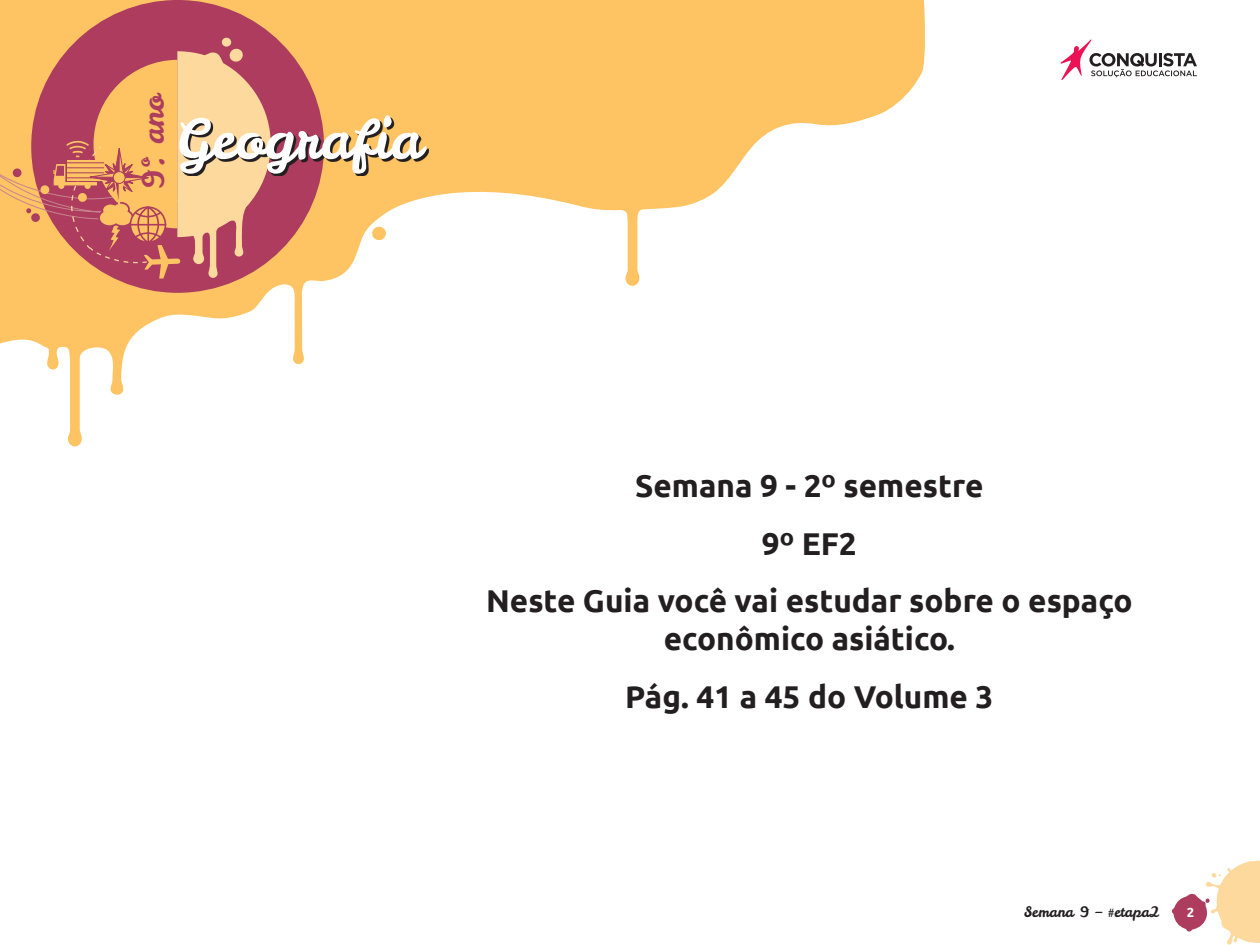
<style>
.page{position:relative;width:1260px;height:945px;background:#fff}
.page>*{position:absolute;margin:0;border:0;box-sizing:border-box;transform-origin:0 0}
.t1{font:54.25px "Leckerli One";color:#fff}
._05_Peso_5{font:700 31.5px/37.8px "Ubuntu";color:#231f20;text-align:center}
.t2{font:29.4px "Leckerli One";color:#ad3c5e}
.t3{font:14.35px "Leckerli One";color:#231f20}
.t4{font:700 13.12px "Ubuntu";color:#fff}
</style>
<div class="page">
<svg style="left:0;top:0;width:925px;height:447px"></svg>
<div style="left:31px;top:0;width:293px;height:293px;background:#ad3c5e;border-radius:50%"></div>
<svg style="left:1172px;top:861px;width:88px;height:84px"></svg>
<svg style="left:1061px;top:39px;width:136px;height:41px"></svg>
<svg style="left:0;top:37px;width:271px;height:242px"></svg>
<div style="left:113px;top:172px;width:12px;height:11px;background:#fec463;border-radius:50%"></div>
<div style="left:113px;top:171px;width:12px;height:13px;border:1px solid #ad3c5e;border-radius:50%"></div>
<svg style="left:182px;top:118px;width:247px;height:58px;background:#a57b57"></svg>
<p class="t2" style="left:133px;top:189px;width:98px;rotate:-90deg">9º. ano</p>
<h1 class="t1" style="left:176px;top:103px;width:248px">Geografia</h1>
<p class="_05_Peso_5" style="left:635px;top:466px;width:350px">Semana 9 - 2º semestre</p>
<p class="_05_Peso_5" style="left:762px;top:524px;width:96px">9º EF2</p>
<p class="_05_Peso_5" style="left:486px;top:582px;width:648px">Neste Guia você vai estudar sobre o espaço econômico asiático.</p>
<p class="_05_Peso_5" style="left:625px;top:677px;width:370px">Pág. 41 a 45 do Volume 3</p>
<p class="t3" style="left:1024px;top:903px;width:137px">Semana 9 – #etapa2</p>
<p class="t4" style="left:1187px;top:905px;width:9px">2</p>
</div>
